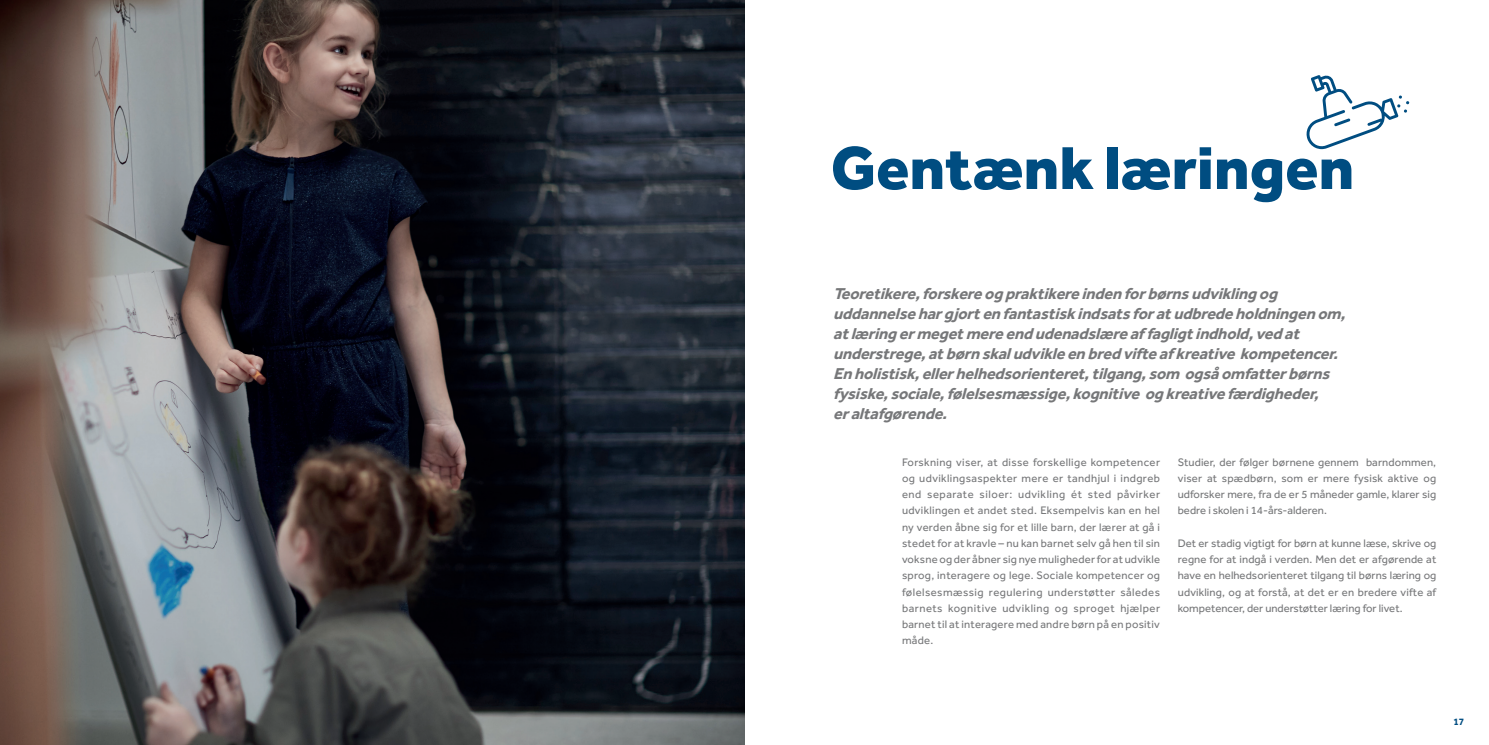
<style>
.page{position:relative;width:1489px;height:745px;background:#fff}
.page>*{position:absolute;margin:0;border:0;box-sizing:border-box;transform-origin:0 0}
.t1{font:800 62.5px "Effra";color:#004d81}
.t2{font:italic 700 16.25px/20px "Effra";letter-spacing:-.02em;color:#767779}
.t3{font:11.25px/16.2px "Effra";color:#767779;text-align:justify}
.t4{font:700 10px "Effra";color:#004d81}
</style>
<div class="page">
<img style="left:0;top:0;width:744px;height:744px">
<svg style="left:1306px;top:75px;width:103px;height:74px"></svg>
<h1 class="t1" style="left:830px;top:129px;width:525px">Gentænk læringen</h1>
<p class="t2" style="left:833px;top:283px;width:518px">Teoretikere,forskereogpraktikereindenforbørnsudviklingog uddannelsehargjortenfantastiskindsatsforatudbredeholdningenom, atlæringermegetmereendudenadslæreaf fagligtindhold,vedat understrege,atbørnskaludvikleenbredvifteaf kreativekompetencer.<br>Enholistisk,ellerhelhedsorienteret,tilgang,som ogsåomfatterbørns fysiske,sociale,følelsesmæssige,kognitiveogkreativefærdigheder, eraltafgørende.</p>
<p class="t3" style="left:902px;top:453px;width:260px">Forskning viser, at disse forskellige kompetencer og udviklingsaspekter mere er tandhjul i indgreb end separate siloer: udvikling ét sted påvirker udviklingen et andet sted. Eksempelvis kan en hel ny verden åbne sig for et lille barn, der lærer at gå i stedet for at kravle – nu kan barnet selv gå hen til sin voksne og der åbner sig nye muligheder for at udvikle sprog, interagere og lege. Sociale kompetencer og følelsesmæssig regulering understøtter således barnets kognitive udvikling og sproget hjælper barnet til at interagere med andre børn på en positiv måde.</p>
<p class="t3" style="left:1177px;top:453px;width:260px">Studier, der følger børnene gennem barndommen, viser at spædbørn, som er mere fysisk aktive og udforsker mere, fra de er 5 måneder gamle, klarer sig bedre i skolen i 14-års-alderen.</p>
<p class="t3" style="left:1177px;top:534px;width:260px">Det er stadig vigtigt for børn at kunne læse, skrive og regne for at indgå i verden. Men det er afgørende at have en helhedsorienteret tilgang til børns læring og udvikling, og at forstå, at det er en bredere vifte af kompetencer, der understøtter læring for livet.</p>
<p class="t4" style="left:1453px;top:715px;width:12px">17</p>
</div>
